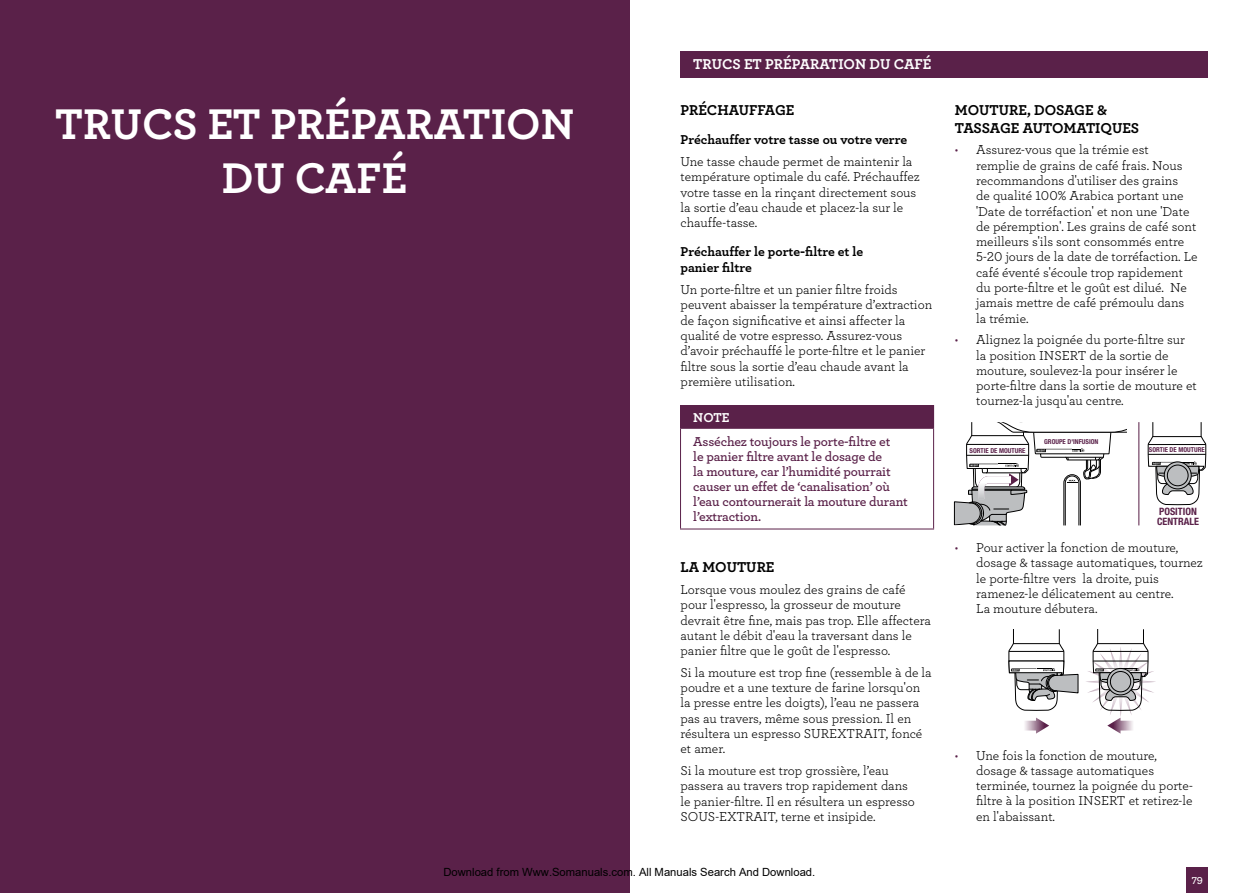
<style>
.page{position:relative;width:1259px;height:893px;background:#fff}
.page>*{position:absolute;margin:0;border:0;box-sizing:border-box;transform-origin:0 0}
.t1{font:45px/54px "Archer Bold LF";color:#fff;text-align:center}
.t2{font:15px/17.2px "Archer Bold LF";color:#000}
.t3{font:15px "Archer Bold LF";color:#fff}
.t4{font:13.5px/15.3px "Archer Book LF";color:#000}
.t5{font:13.5px/15px "Archer Semibold LF";letter-spacing:-.01em;color:#5a2149}
.t6{font:13.5px/16.2px "Archer Bold LF";color:#000}
.t7{font:13.5px "Archer Bold LF";color:#fff}
.t8{font:11.25px "Arial";color:#000}
.t9{font:10.5px "Archer Semibold LF";color:#fff}
.t10{font:700 condensed 10.2px/10.2px "Helvetica Neue";color:#5a2149}
.t11{font:700 condensed 6.75px "Helvetica Neue";color:#5a2149}
.s1{color:#5a2149}
</style>
<div class="page">
<div style="left:1186px;top:867px;width:22px;height:26px;background:#5a2149"></div>
<div style="left:0;top:0;width:629px;height:893px;background:#5a2149"></div>
<div style="left:680px;top:51px;width:528px;height:27px;background:#5a2149"></div>
<div style="left:680px;top:405px;width:253px;height:23px;background:#5a2149"></div>
<svg style="left:933px;top:406px;width:1px;height:22px"></svg>
<hr style="left:680px;top:405px;width:254px;height:1px;background:#5a2149">
<hr style="left:680px;top:429px;width:1px;height:99px;background:#5a2149">
<hr style="left:933px;top:429px;width:1px;height:99px;background:#5a2149">
<hr style="left:680px;top:528px;width:254px;height:1px;background:#5a2149">
<hr style="left:680px;top:428px;width:254px;height:1px;background:#5a2149">
<svg style="left:1147px;top:422px;width:59px;height:83px"></svg>
<hr style="left:1138px;top:422px;width:1px;height:103px;background:#5a2149">
<svg style="left:954px;top:422px;width:173px;height:103px"></svg>
<svg style="left:1008px;top:629px;width:70px;height:105px"></svg>
<svg style="left:1086px;top:629px;width:70px;height:105px"></svg>
<h1 class="t1" style="left:55px;top:96px;width:485px">TRUCS ET PRÉPARATION<br>DU CAFÉ</h1>
<p class="t3" style="left:693px;top:55px;width:231px">TRUCS ET PRÉPARATION DU CAFÉ</p>
<p class="t2" style="left:680px;top:101px;width:115px">PRÉCHAUFFAGE</p>
<p class="t6" style="left:680px;top:131px;width:228px">Préchauffer votre tasse ou votre verre</p>
<p class="t4" style="left:680px;top:154px;width:241px">Une tasse chaude permet de maintenir la température optimale du café. Préchauffez votre tasse en la rinçant directement sous la sortie d’eau chaude et placez-la sur le chauffe-tasse.</p>
<p class="t6" style="left:680px;top:243px;width:184px">Préchauffer le porte-filtre et le panier filtre</p>
<p class="t4" style="left:680px;top:282px;width:253px">Un porte-filtre et un panier filtre froids peuvent abaisser la température d’extraction de façon significative et ainsi affecter la qualité de votre espresso. Assurez-vous d’avoir préchauffé le porte-filtre et le panier filtre sous la sortie d’eau chaude avant la première utilisation.</p>
<p class="t7" style="left:693px;top:409px;width:11px">NOT</p>
<p class="t7" style="left:722px;top:409px;width:9px">E</p>
<p class="t5" style="left:693px;top:433px;width:216px">Asséchez toujours le porte-filtre et<br>le panier filtre avant le dosage de<br>la mouture, car l’humidité pourrait causer un effet de ‘canalisation’ où l’eau contournerait la mouture durant l’extraction.</p>
<p class="t3" style="left:693px;top:55px;width:121px">PAge header.....</p>
<p class="t2" style="left:680px;top:558px;width:96px">LA MOUTURE</p>
<p class="t4" style="left:680px;top:581px;width:252px">Lorsque vous moulez des grains de café pour l'espresso, la grosseur de mouture devrait être fine, mais pas trop. Elle affectera autant le débit d'eau la traversant dans le panier filtre que le goût de l'espresso.</p>
<p class="t4" style="left:680px;top:664px;width:253px">Si la mouture est trop fine (ressemble à de la poudre et a une texture de farine lorsqu'on la presse entre les doigts), l’eau ne passera pas au travers, même sous pression. Il en résultera un espresso SUREXTRAIT, foncé et amer.</p>
<p class="t4" style="left:680px;top:762px;width:236px">Si la mouture est trop grossière, l’eau passera au travers trop rapidement dans le panier-filtre. Il en résultera un espresso SOUS-EXTRAIT, terne et insipide.</p>
<p class="t8" style="left:443px;top:865px;width:373px">Download from Www.Somanuals.com. All Manuals Search And Download.</p>
<p class="t2" style="left:955px;top:101px;width:186px">MOUTURE, DOSAGE &amp;<br>TASSAGE AUTOMATIQUES</p>
<p class="t4" style="left:976px;top:142px;width:223px;text-indent:-21px"><span class="s1">•</span> Assurez-vous que la trémie est<br>remplie de grains de café frais. Nous recommandons d'utiliser des grains<br>de qualité 100% Arabica portant une 'Date de torréfaction' et non une 'Date de péremption'. Les grains de café sont meilleurs s'ils sont consommés entre 5-20 jours de la date de torréfaction. Le café éventé s'écoule trop rapidement du porte-filtre et le goût est dilué. Ne jamais mettre de café prémoulu dans la trémie.</p>
<p class="t4" style="left:976px;top:332px;width:222px;text-indent:-21px"><span class="s1">•</span> Alignez la poignée du porte-filtre sur la position INSERT de la sortie de mouture, soulevez-la pour insérer le porte-filtre dans la sortie de mouture et tournez-la jusqu'au centre.</p>
<p class="t11" style="left:969px;top:446px;width:57px">SORTIE DE MOUTURE</p>
<p class="t11" style="left:1044px;top:438px;width:56px">GROUPE D'INFUSION</p>
<p class="t11" style="left:1148px;top:446px;width:57px">SORTIE DE MOUTURE</p>
<p class="t10" style="left:1157px;top:506px;width:43px">POSITION<br>CENTRALE</p>
<p class="t4" style="left:976px;top:539px;width:228px;text-indent:-21px"><span class="s1">•</span> Pour activer la fonction de mouture, dosage &amp; tassage automatiques, tournez le porte-filtre vers la droite, puis ramenez-le délicatement au centre.<br>La mouture débutera.</p>
<p class="t4" style="left:976px;top:747px;width:218px;text-indent:-21px"><span class="s1">•</span> Une fois la fonction de mouture, dosage &amp; tassage automatiques terminée, tournez la poignée du porte&shy;filtre à la position INSERT et retirez-le en l'abaissant.</p>
<p class="t9" style="left:1191px;top:874px;width:13px">79</p>
</div>
